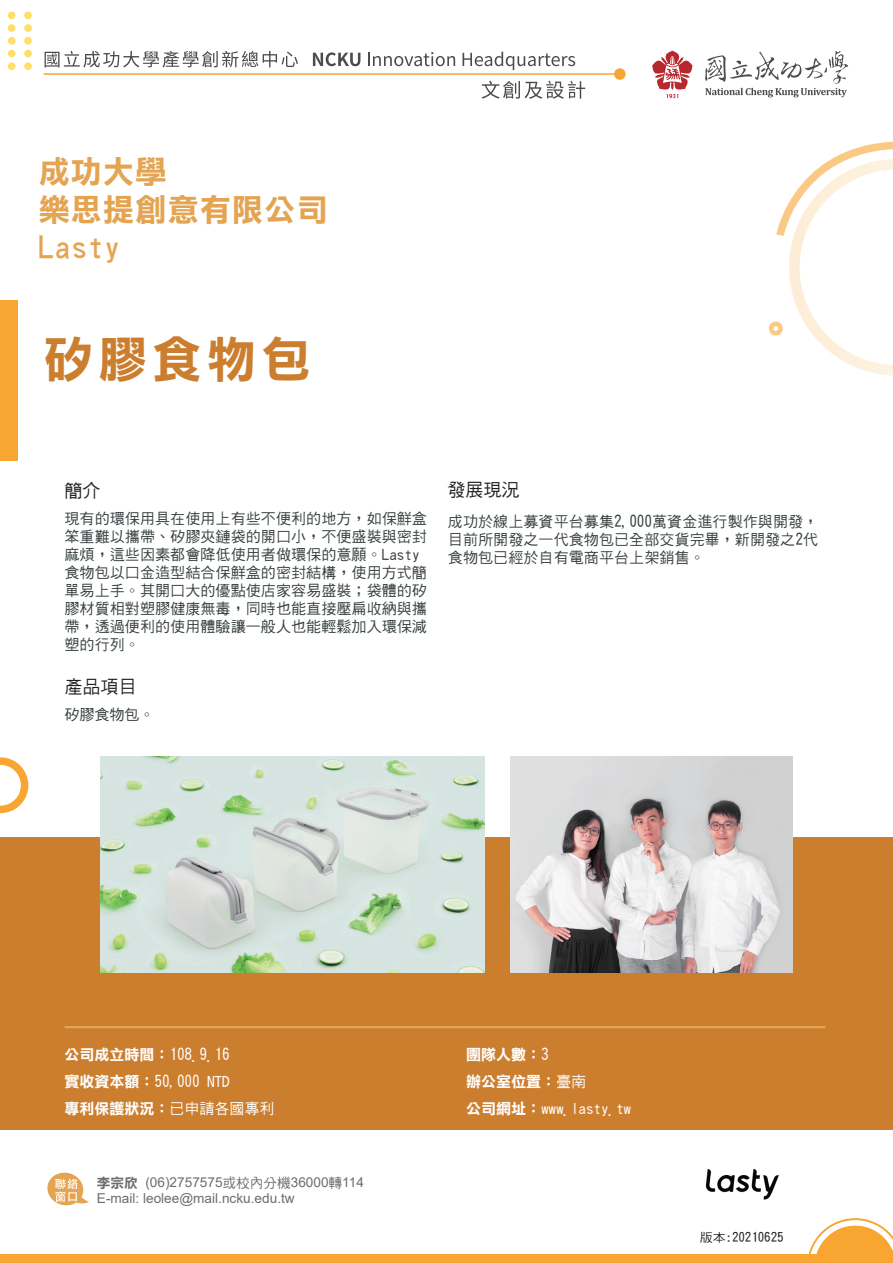
<style>
.page{position:relative;width:893px;height:1263px;background:#fff}
.page>*{position:absolute;margin:0;border:0;box-sizing:border-box;transform-origin:0 0}
.t1{font:49.5px "DF Li Hei Bd WIN BF";letter-spacing:.1em;color:#cc7e2f}
.t2{font:31.5px/37.7px "DF Li Hei Bd WIN BF";letter-spacing:.025em;color:#e4a451}
.t3{font:18px "DF Hei Md HK BF";color:#231f20}
.t4{font:15px/18px "DF Hei Md HK BF";letter-spacing:.005em;color:#373f40}
.t5{font:15px/27px "DF Hei Md HK BF";color:#fff}
.t6{font:15px/27px "DF Li Hei Bd HK BF";color:#fff}
.t7{font:13.65px/16.4px "Arial";color:#6c6d70}
.t8{font:12px "DF Hei Md HK BF";color:#231f20;scale:1.07 1}
.s1{font-family:"DF Li Hei Bd HK BF"}
.s2{font-family:"DF Hei Md HK BF"}
.s3{font-family:"DF Li Hei Bd WIN BF"}
</style>
<div class="page">
<div style="left:0;top:300px;width:18px;height:161px;background:#f8a532"></div>
<svg style="left:0;top:757px;width:28px;height:56px"></svg>
<div style="left:24px;top:62px;width:8px;height:8px;background:#ffdf68;border-radius:50%"></div>
<div style="left:24px;top:50px;width:8px;height:7px;background:#ffdf68;border-radius:50%"></div>
<div style="left:24px;top:37px;width:8px;height:8px;background:#ffdf68;border-radius:50%"></div>
<div style="left:24px;top:24px;width:8px;height:8px;background:#ffdf68;border-radius:50%"></div>
<div style="left:24px;top:12px;width:8px;height:7px;background:#ffdf68;border-radius:50%"></div>
<div style="left:8px;top:62px;width:7px;height:8px;background:#ffdf68;border-radius:50%"></div>
<div style="left:8px;top:50px;width:7px;height:7px;background:#ffdf68;border-radius:50%"></div>
<div style="left:8px;top:37px;width:7px;height:8px;background:#ffdf68;border-radius:50%"></div>
<div style="left:8px;top:24px;width:7px;height:8px;background:#ffdf68;border-radius:50%"></div>
<div style="left:8px;top:12px;width:7px;height:7px;background:#ffdf68;border-radius:50%"></div>
<svg style="left:769px;top:141px;width:124px;height:235px"></svg>
<div style="left:0;top:1254px;width:893px;height:9px;background:#f8a532"></div>
<hr style="left:44px;top:73px;width:576px;height:2px;background:#f8a532">
<div style="left:614px;top:68px;width:12px;height:12px;background:#f8a532;border-radius:50%"></div>
<svg style="left:45px;top:51px;width:253px;height:17px"></svg>
<svg style="left:313px;top:52px;width:47px;height:14px"></svg>
<svg style="left:368px;top:52px;width:87px;height:14px"></svg>
<svg style="left:462px;top:52px;width:113px;height:18px"></svg>
<svg style="left:482px;top:81px;width:103px;height:18px"></svg>
<svg style="left:705px;top:51px;width:143px;height:46px"></svg>
<svg style="left:652px;top:51px;width:40px;height:47px"></svg>
<div style="left:0;top:838px;width:893px;height:292px;background:#cc7e2f"></div>
<svg style="left:47px;top:1172px;width:42px;height:34px"></svg>
<hr style="left:65px;top:1026px;width:760px;height:2px;background:#e4a451">
<img style="left:100px;top:757px;width:385px;height:216px">
<img style="left:510px;top:757px;width:282px;height:216px">
<img style="left:705px;top:1168px;width:74px;height:32px">
<svg style="left:808px;top:1218px;width:85px;height:36px"></svg>
<h2 class="t2" style="left:38px;top:153px;width:291px">成功大學<br>樂思提創意有限公司<br>Lasty</h2>
<h1 class="t1" style="left:43px;top:334px;width:269px">矽膠食物包</h1>
<p class="t3" style="left:65px;top:482px;width:38px">簡介</p>
<p class="t4" style="left:65px;top:510px;width:364px">現有的環保用具在使用上有些不便利的地方，如保鮮盒笨重難以攜帶、矽膠夾鏈袋的開口小，不便盛裝與密封麻煩，這些因素都會降低使用者做環保的意願。Lasty食物包以口金造型結合保鮮盒的密封結構，使用方式簡單易上手。其開口大的優點使店家容易盛裝；袋體的矽膠材質相對塑膠健康無毒，同時也能直接壓扁收納與攜帶，透過便利的使用體驗讓一般人也能輕鬆加入環保減塑的行列。</p>
<p class="t3" style="left:65px;top:677px;width:73px">產品項目</p>
<p class="t4" style="left:65px;top:705px;width:91px">矽膠食物包。</p>
<p class="t3" style="left:447px;top:480px;width:73px">發展現況</p>
<p class="t4" style="left:448px;top:512px;width:372px;text-align:justify">成功於線上募資平台募集2,000萬資金進行製作與開發，目前所開發之一代食物包已全部交貨完畢，新開發之2代食物包已經於自有電商平台上架銷售。</p>
<p class="t5" style="left:65px;top:1040px;width:167px"><span class="s1">公司成立時間：</span>108.9.16<span class="s1">實收資本額：</span>50,000 NTD</p>
<p class="t6" style="left:65px;top:1095px;width:212px">專利保護狀況：<span class="s2">已申請各國專利</span></p>
<p class="t7" style="left:97px;top:1174px;width:269px"><span class="s3">李宗欣</span> (06)2757575<span class="s2">或校內分機</span>36000<span class="s2">轉</span>114<br>E-mail: leolee@mail.ncku.edu.tw</p>
<p class="t6" style="left:466px;top:1041px;width:121px">團隊人數：<span class="s2">3<br></span>辦公室位置：<span class="s2">臺南</span></p>
<p class="t5" style="left:466px;top:1094px;width:166px"><span class="s1">公司網址：</span>www.lasty.tw</p>
<p class="t8" style="left:700px;top:1231px;width:80px">版本:20210625</p>
</div>
